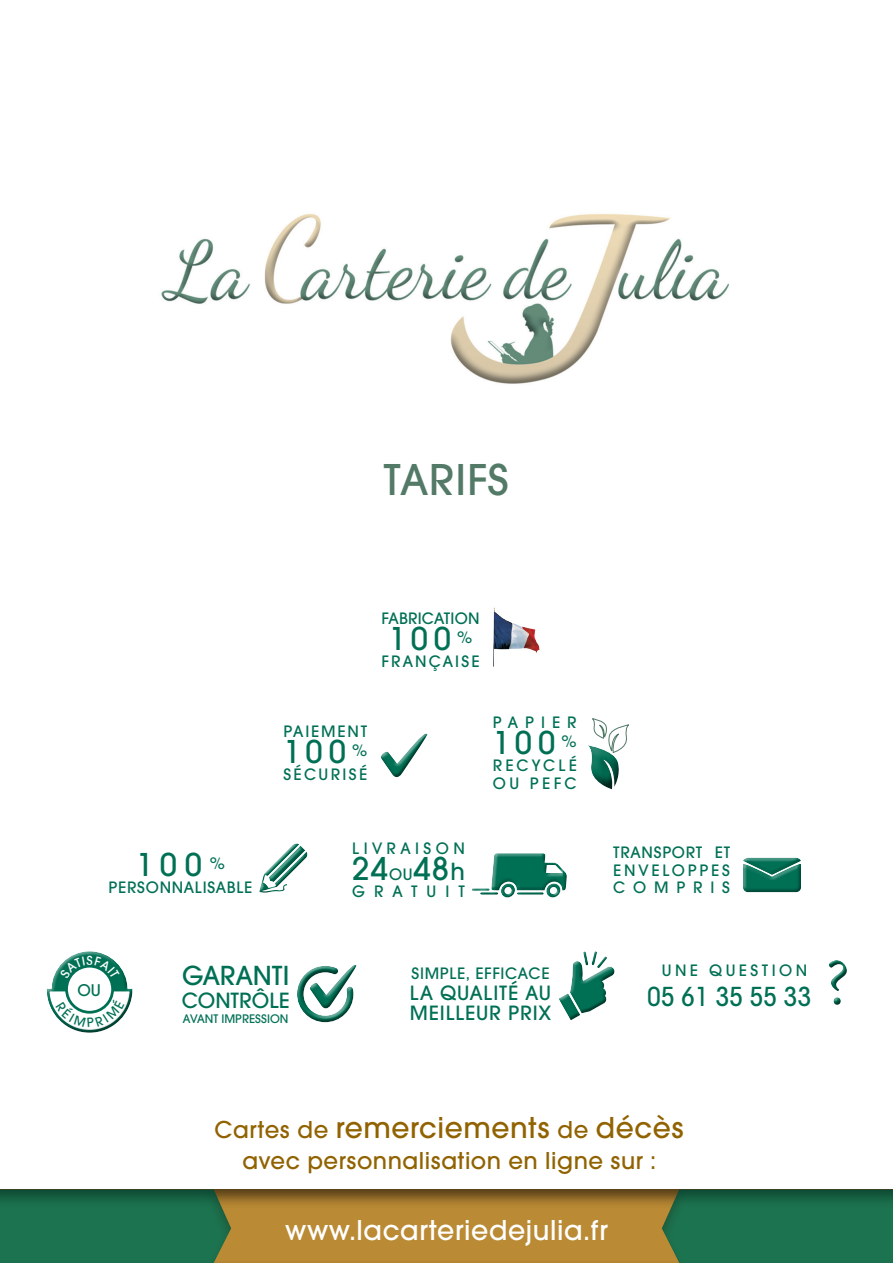
<style>
.page{position:relative;width:893px;height:1263px;background:#fff}
.page>*{position:absolute;margin:0;border:0;box-sizing:border-box;transform-origin:0 0}
.t1{font:66.15px "Minion Pro";color:#007055}
.t2{font:500 46.5px "Avant Garde Gothic Itc T";letter-spacing:.02em;color:#537a67}
.t3{font:500 34.5px "Avant Garde Gothic Itc T";letter-spacing:.155em;color:#007055}
.t4{font:500 31.5px "Avant Garde Gothic Itc T";letter-spacing:.02em;color:#916200}
.t5{font:500 30px "Avant Garde Gothic Itc T";letter-spacing:.02em;color:#fff}
.t6{font:500 28.8px "Avant Garde Gothic Itc T";color:#007055}
.t7{font:500 condensed 25.95px "ITC Avant Garde Std";color:#007055}
.t8{font:500 25.5px "Avant Garde Gothic Itc T";letter-spacing:.02em;color:#916200}
.t9{font:500 23.1px "Avant Garde Gothic Itc T";color:#007055}
.t10{font:500 21.6px/20.1px "Avant Garde Gothic Itc T";letter-spacing:.04em;color:#007055}
.t11{font:500 17.7px "Avant Garde Gothic Itc T";color:#007055}
.t12{font:500 17.25px/17.2px "Avant Garde Gothic Itc T";letter-spacing:.13em;color:#007055;text-align:justify}
.t13{font:500 17.25px "Avant Garde Gothic Itc T";letter-spacing:.04em;color:#007055}
.t14{font:500 17.25px/17.2px "Avant Garde Gothic Itc T";letter-spacing:.18em;color:#007055}
.t15{font:500 17.25px "Avant Garde Gothic Itc T";letter-spacing:.01em;color:#007055}
.t16{font:500 17.25px "Avant Garde Gothic Itc T";letter-spacing:.2em;color:#007055}
.t17{font:500 17.25px "Avant Garde Gothic Itc T";letter-spacing:.255em;color:#007055}
.t18{font:500 17.25px "Avant Garde Gothic Itc T";letter-spacing:.105em;color:#007055}
.t19{font:500 17.25px "Avant Garde Gothic Itc T";letter-spacing:.52em;color:#007055}
.t20{font:500 12.9px "Avant Garde Gothic Itc T";color:#007055}
.s1{font-size:17.25px}
.s2{font-size:25.95px}
.s3{font-size:25.5px}
</style>
<div class="page">
<div style="left:0;top:1186px;width:893px;height:77px;background:#231f20;opacity:.65"></div>
<div style="left:0;top:1188px;width:233px;height:75px;background:#231f20;opacity:.4"></div>
<div style="left:660px;top:1188px;width:233px;height:75px;background:#231f20;opacity:.4"></div>
<img style="left:493px;top:607px;width:47px;height:60px">
<div style="left:378px;top:733px;width:50px;height:47px;background:#231f20;opacity:.5"></div>
<svg style="left:588px;top:719px;width:41px;height:70px"></svg>
<div style="left:825px;top:962px;width:26px;height:47px;background:#231f20;opacity:.5"></div>
<div style="left:469px;top:852px;width:98px;height:48px;background:#231f20;opacity:.5"></div>
<div style="left:741px;top:857px;width:61px;height:38px;background:#231f20;opacity:.5"></div>
<div style="left:257px;top:841px;width:51px;height:52px;background:#231f20;opacity:.5"></div>
<div style="left:48px;top:963px;width:89px;height:74px;background:#231f20;opacity:.5"></div>
<div style="left:297px;top:965px;width:60px;height:58px;background:#231f20;opacity:.5"></div>
<div style="left:557px;top:951px;width:58px;height:71px;background:#231f20;opacity:.5"></div>
<img style="left:161px;top:214px;width:568px;height:170px">
<svg style="left:60px;top:955px;width:60px;height:24px"></svg>
<svg style="left:46px;top:987px;width:88px;height:47px"></svg>
<h2 class="t2" style="left:384px;top:452px;width:127px">TARIFS</h2>
<h3 class="t3" style="left:136px;top:844px;width:90px">100 <sup>%</sup></h3>
<p class="t13" style="left:109px;top:877px;width:145px">PERSONNALISABLE</p>
<p class="t15" style="left:382px;top:608px;width:99px">FABRICATION</p>
<h3 class="t3" style="left:389px;top:618px;width:85px">100 <sup>%</sup></h3>
<p class="t12" style="left:382px;top:652px;width:99px">FRANÇAISE</p>
<p class="t18" style="left:283px;top:721px;width:85px">PAIEMENT</p>
<h3 class="t3" style="left:283px;top:731px;width:85px">100 <sup>%</sup></h3>
<p class="t12" style="left:283px;top:765px;width:85px">SÉCURISÉ</p>
<p class="t12" style="left:493px;top:714px;width:86px">PAPIER</p>
<h3 class="t3" style="left:493px;top:722px;width:85px">100 <sup>%</sup></h3>
<p class="t14" style="left:493px;top:757px;width:85px">RECYCLÉ<br>OU PEFC</p>
<p class="t17" style="left:352px;top:838px;width:114px">LIVRAISON</p>
<h3 class="t3" style="left:352px;top:848px;width:114px">24<span class="s1">OU</span>48<span class="s2">h</span></h3>
<p class="t19" style="left:352px;top:881px;width:114px">GRATUIT</p>
<p class="t11" style="left:77px;top:979px;width:25px">OU</p>
<h3 class="t6" style="left:182px;top:959px;width:109px">GARANTI</h3>
<h3 class="t9" style="left:182px;top:987px;width:109px">CONTRÔLE</h3>
<p class="t20" style="left:183px;top:1011px;width:107px">AVANT IMPRESSION</p>
<p class="t13" style="left:411px;top:964px;width:140px">SIMPLE, EFFICACE</p>
<p class="t10" style="left:410px;top:982px;width:143px">LA QUALITÉ AU<br>MEILLEUR PRIX</p>
<p class="t12" style="left:613px;top:844px;width:118px">TRANSPORT ET ENVELOPPES COMPRIS</p>
<p class="t16" style="left:662px;top:960px;width:147px">UNE QUESTION</p>
<h3 class="t7" style="left:647px;top:981px;width:166px">05 61 35 55 33</h3>
<h1 class="t1" style="left:825px;top:943px;width:27px">?</h1>
<h3 class="t4" style="left:215px;top:1109px;width:471px"><span class="s3">Cartes de</span> remerciements <span class="s3">de</span> décès</h3>
<h3 class="t8" style="left:243px;top:1146px;width:415px">avec personnalisation en ligne sur :</h3>
<h3 class="t5" style="left:285px;top:1213px;width:325px">www.lacarteriedejulia.fr</h3>
</div>
